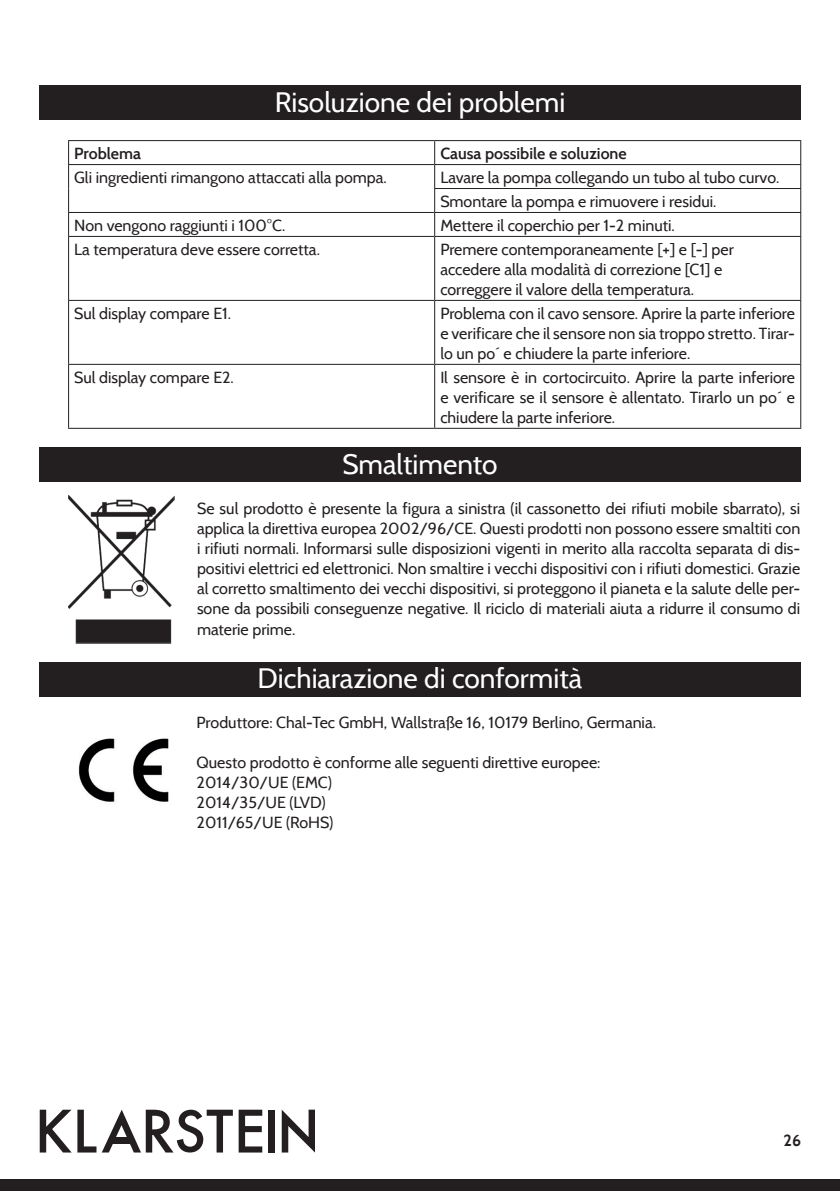
<style>
.page{position:relative;width:840px;height:1191px;background:#fff}
.page>*{position:absolute;margin:0;border:0;box-sizing:border-box;transform-origin:0 0}
.t1{font:28px "Cabin";color:#fff}
.t2{font:16px/20px "Cabin";color:#231f20}
.t3{font:600 16px "Cabin";color:#231f20}
.t4{font:700 16px "Cabin";color:#231f20}
</style>
<div class="page">
<div style="left:0;top:1179px;width:839px;height:12px;background:#231f20"></div>
<svg style="left:40px;top:1109px;width:56px;height:43px"></svg>
<div style="left:268px;top:1109px;width:7px;height:43px;background:#231f20"></div>
<svg style="left:102px;top:1109px;width:160px;height:43px"></svg>
<div style="left:110px;top:1137px;width:23px;height:6px;background:#231f20"></div>
<svg style="left:281px;top:1109px;width:34px;height:43px"></svg>
<div style="left:39px;top:85px;width:761px;height:35px;background:#231f20"></div>
<div style="left:40px;top:447px;width:760px;height:35px;background:#231f20"></div>
<div style="left:39px;top:661px;width:760px;height:35px;background:#231f20"></div>
<hr style="left:68px;top:140px;width:366px;height:1px;background:#231f20">
<hr style="left:434px;top:140px;width:366px;height:1px;background:#231f20">
<hr style="left:68px;top:164px;width:366px;height:1px;background:#231f20">
<hr style="left:434px;top:164px;width:366px;height:1px;background:#231f20">
<hr style="left:434px;top:188px;width:366px;height:1px;background:#231f20">
<hr style="left:68px;top:212px;width:366px;height:1px;background:#231f20">
<svg style="left:68px;top:141px;width:1px;height:95px"></svg>
<hr style="left:434px;top:212px;width:366px;height:1px;background:#231f20">
<svg style="left:434px;top:141px;width:1px;height:95px"></svg>
<hr style="left:68px;top:236px;width:366px;height:1px;background:#231f20">
<hr style="left:68px;top:237px;width:1px;height:63px;background:#231f20">
<hr style="left:434px;top:236px;width:366px;height:1px;background:#231f20">
<hr style="left:434px;top:237px;width:1px;height:63px;background:#231f20">
<hr style="left:799px;top:237px;width:1px;height:63px;background:#231f20">
<hr style="left:68px;top:300px;width:366px;height:1px;background:#231f20">
<hr style="left:68px;top:301px;width:1px;height:63px;background:#231f20">
<hr style="left:434px;top:300px;width:366px;height:1px;background:#231f20">
<hr style="left:434px;top:301px;width:1px;height:63px;background:#231f20">
<hr style="left:799px;top:301px;width:1px;height:63px;background:#231f20">
<hr style="left:68px;top:364px;width:366px;height:1px;background:#231f20">
<hr style="left:68px;top:365px;width:1px;height:63px;background:#231f20">
<hr style="left:434px;top:364px;width:366px;height:1px;background:#231f20">
<hr style="left:434px;top:365px;width:1px;height:63px;background:#231f20">
<hr style="left:799px;top:365px;width:1px;height:63px;background:#231f20">
<hr style="left:68px;top:428px;width:366px;height:1px;background:#231f20">
<hr style="left:434px;top:428px;width:366px;height:1px;background:#231f20">
<img style="left:68px;top:495px;width:106px;height:148px">
<img style="left:78px;top:738px;width:91px;height:64px">
<h1 class="t1" style="left:274px;top:85px;width:292px">Risoluzione dei problemi</h1>
<p class="t3" style="left:74px;top:144px;width:68px">Problema</p>
<p class="t3" style="left:440px;top:144px;width:188px">Causa possibile e soluzione</p>
<p class="t2" style="left:74px;top:167px;width:314px">Gli ingredienti rimangono attaccati alla pompa.</p>
<p class="t2" style="left:440px;top:165px;width:340px;line-height:24px">Lavare la pompa collegando un tubo al tubo curvo.<br>Smontare la pompa e rimuovere i residui.</p>
<p class="t2" style="left:74px;top:215px;width:212px">Non vengono raggiunti i 100°C.</p>
<p class="t2" style="left:440px;top:215px;width:236px">Mettere il coperchio per 1-2 minuti.</p>
<p class="t2" style="left:74px;top:239px;width:247px">La temperatura deve essere corretta.</p>
<p class="t2" style="left:440px;top:239px;width:295px">Premere contemporaneamente [+] e [-] per accedere alla modalità di correzione [C1] e correggere il valore della temperatura.</p>
<p class="t2" style="left:74px;top:303px;width:158px">Sul display compare E1.</p>
<p class="t2" style="left:440px;top:303px;width:356px;text-align:justify">Problema con il cavo sensore. Aprire la parte inferiore e verificare che il sensore non sia troppo stretto. Tirar&shy;lo un po´ e chiudere la parte inferiore.</p>
<p class="t2" style="left:74px;top:367px;width:161px">Sul display compare E2.</p>
<p class="t2" style="left:440px;top:367px;width:356px;text-align:justify">Il sensore è in cortocircuito. Aprire la parte inferiore e verificare se il sensore è allentato. Tirarlo un po´ e chiudere la parte inferiore.</p>
<h1 class="t1" style="left:342px;top:447px;width:157px">Smaltimento</h1>
<p class="t2" style="left:197px;top:499px;width:604px;text-align:justify">Se sul prodotto è presente la figura a sinistra (il cassonetto dei rifiuti mobile sbarrato), si applica la direttiva europea 2002/96/CE. Questi prodotti non possono essere smaltiti con i rifiuti normali. Informarsi sulle disposizioni vigenti in merito alla raccolta separata di dis&shy;positivi elettrici ed elettronici. Non smaltire i vecchi dispositivi con i rifiuti domestici. Grazie al corretto smaltimento dei vecchi dispositivi, si proteggono il pianeta e la salute delle per&shy;sone da possibili conseguenze negative. Il riciclo di materiali aiuta a ridurre il consumo di materie prime.</p>
<h1 class="t1" style="left:257px;top:661px;width:326px">Dichiarazione di conformità</h1>
<p class="t2" style="left:196px;top:712px;width:460px">Produttore: Chal-Tec GmbH, Wallstraße 16, 10179 Berlino, Germania.</p>
<p class="t2" style="left:196px;top:752px;width:405px">Questo prodotto è conforme alle seguenti direttive europee:<br>2014/30/UE (EMC)<br>2014/35/UE (LVD)<br>2011/65/UE (RoHS)</p>
<p class="t4" style="left:783px;top:1130px;width:19px">26</p>
</div>
